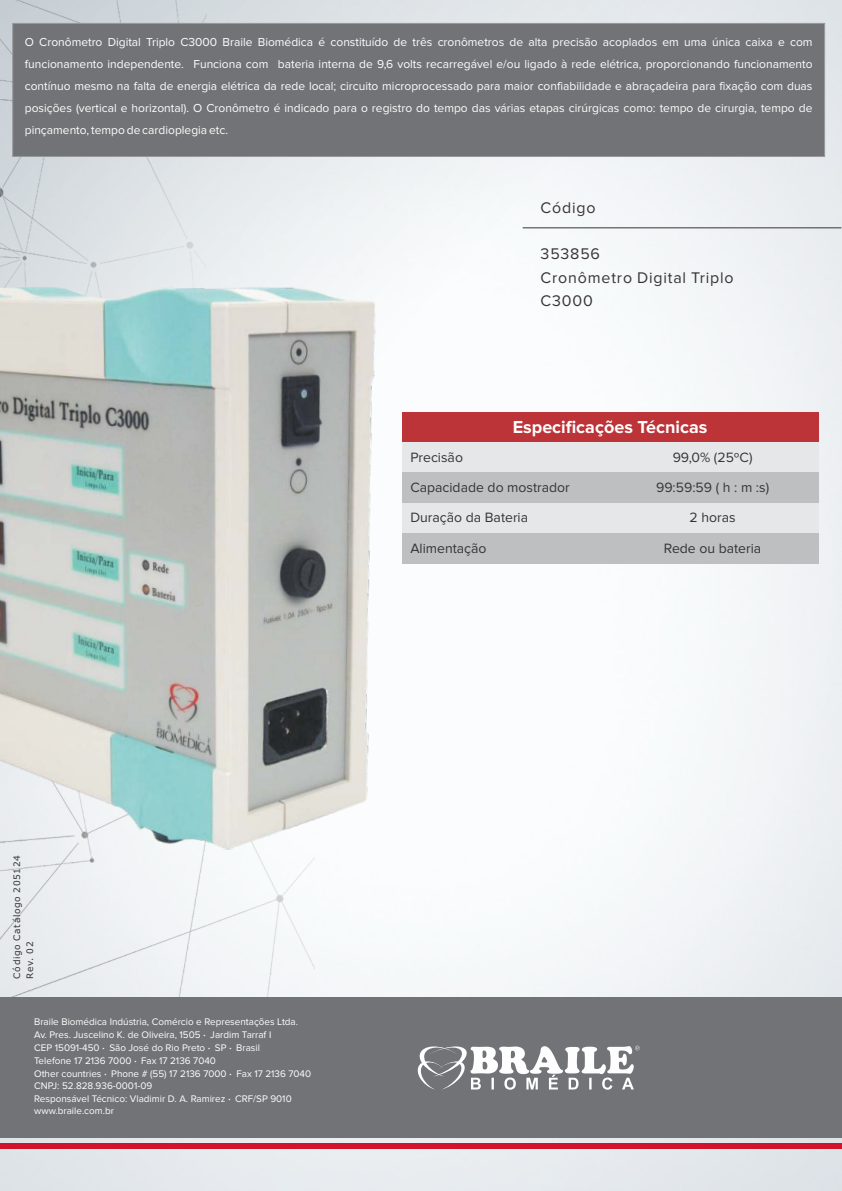
<style>
.page{position:relative;width:842px;height:1191px;background:#fff}
.page>*{position:absolute;margin:0;border:0;box-sizing:border-box;transform-origin:0 0}
.t1{font:700 18px "Proxima Nova";color:#fefefe}
.t2{font:16px/23.3px "Proxima Nova";letter-spacing:.05em;color:#373435}
.t3{font:14px "Proxima Nova";color:#373435}
.t4{font:12px/21.9px "Proxima Nova";color:#fefefe;text-align:justify}
.t5{font:9.9px/12.7px "Proxima Nova";color:#fefefe}
.t6{font:9px/13.1px "Verdana";letter-spacing:.07em;color:#373435}
</style>
<div class="page">
<img style="left:0;top:0;width:842px;height:1191px">
<img style="left:0;top:917px;width:314px;height:80px">
<img style="left:0;top:0;width:833px;height:917px">
<div style="left:0;top:997px;width:842px;height:140px;background:#727376"></div>
<div style="left:0;top:1143px;width:842px;height:5px;background:#cf142b"></div>
<svg style="left:417px;top:1045px;width:223px;height:44px"></svg>
<div style="left:402px;top:412px;width:416px;height:30px;background:#bc3437"></div>
<div style="left:402px;top:442px;width:205px;height:31px;background:#e6e7e8"></div>
<div style="left:607px;top:442px;width:211px;height:31px;background:#e6e7e8"></div>
<div style="left:402px;top:473px;width:205px;height:30px;background:#bdbfc1"></div>
<div style="left:607px;top:473px;width:211px;height:30px;background:#bdbfc1"></div>
<div style="left:402px;top:503px;width:205px;height:30px;background:#e6e7e8"></div>
<div style="left:607px;top:503px;width:211px;height:30px;background:#e6e7e8"></div>
<div style="left:402px;top:533px;width:205px;height:30px;background:#bdbfc1"></div>
<div style="left:607px;top:533px;width:211px;height:30px;background:#bdbfc1"></div>
<div style="left:12px;top:23px;width:813px;height:134px;background:#727376"></div>
<hr style="left:523px;top:228px;width:318px;height:1px;background:#373435">
<img style="left:0;top:278px;width:388px;height:577px">
<p class="t4" style="left:25px;top:32px;width:789px">O Cronômetro Digital Triplo C3000 Braile Biomédica é constituído de três cronômetros de alta precisão acoplados em uma única caixa e com funcionamento independente. Funciona com bateria interna de 9,6 volts recarregável e/ou ligado à rede elétrica, proporcionando funcionamento contínuo mesmo na falta de energia elétrica da rede local; circuito microprocessado para maior confiabilidade e abraçadeira para fixação com duas posições (vertical e horizontal). O Cronômetro é indicado para o registro do tempo das várias etapas cirúrgicas como: tempo de cirurgia, tempo de pinçamento, tempo de cardioplegia etc.</p>
<h2 class="t2" style="left:541px;top:196px;width:57px">Código</h2>
<h2 class="t2" style="left:541px;top:243px;width:195px">353856<br>Cronômetro Digital Triplo<br>C3000</h2>
<h1 class="t1" style="left:513px;top:419px;width:196px">Especificações Técnicas</h1>
<p class="t3" style="left:410px;top:451px;width:54px">Precisão</p>
<p class="t3" style="left:673px;top:451px;width:81px">99,0% (25ºC)</p>
<p class="t3" style="left:410px;top:481px;width:161px">Capacidade do mostrador</p>
<p class="t3" style="left:656px;top:481px;width:115px">99:59:59 ( h : m :s)</p>
<p class="t3" style="left:410px;top:511px;width:119px">Duração da Bateria</p>
<p class="t3" style="left:689px;top:511px;width:48px">2 horas</p>
<p class="t3" style="left:410px;top:541px;width:78px">Alimentação</p>
<p class="t3" style="left:664px;top:541px;width:99px">Rede ou bateria</p>
<p class="t6" style="left:11px;top:978px;width:125px;rotate:-90deg">Código Catálogo 205124<br>Rev. 02</p>
<p class="t5" style="left:34px;top:1015px;width:279px">Braile Biomédica Indústria, Comércio e Representações Ltda.<br>Av. Pres. Juscelino K. de Oliveira, 1505 Jardim Tarraf I<br>CEP 15091-450 São José do Rio Preto SP Brasil<br>Telefone 17 2136 7000 Fax 17 2136 7040<br>Other countries Phone # (55) 17 2136 7000 Fax 17 2136 7040<br>CNPJ: 52.828.936-0001-09<br>Responsável Técnico: Vladimir D. A. Ramirez CRF/SP 9010 www.braile.com.br</p>
</div>
